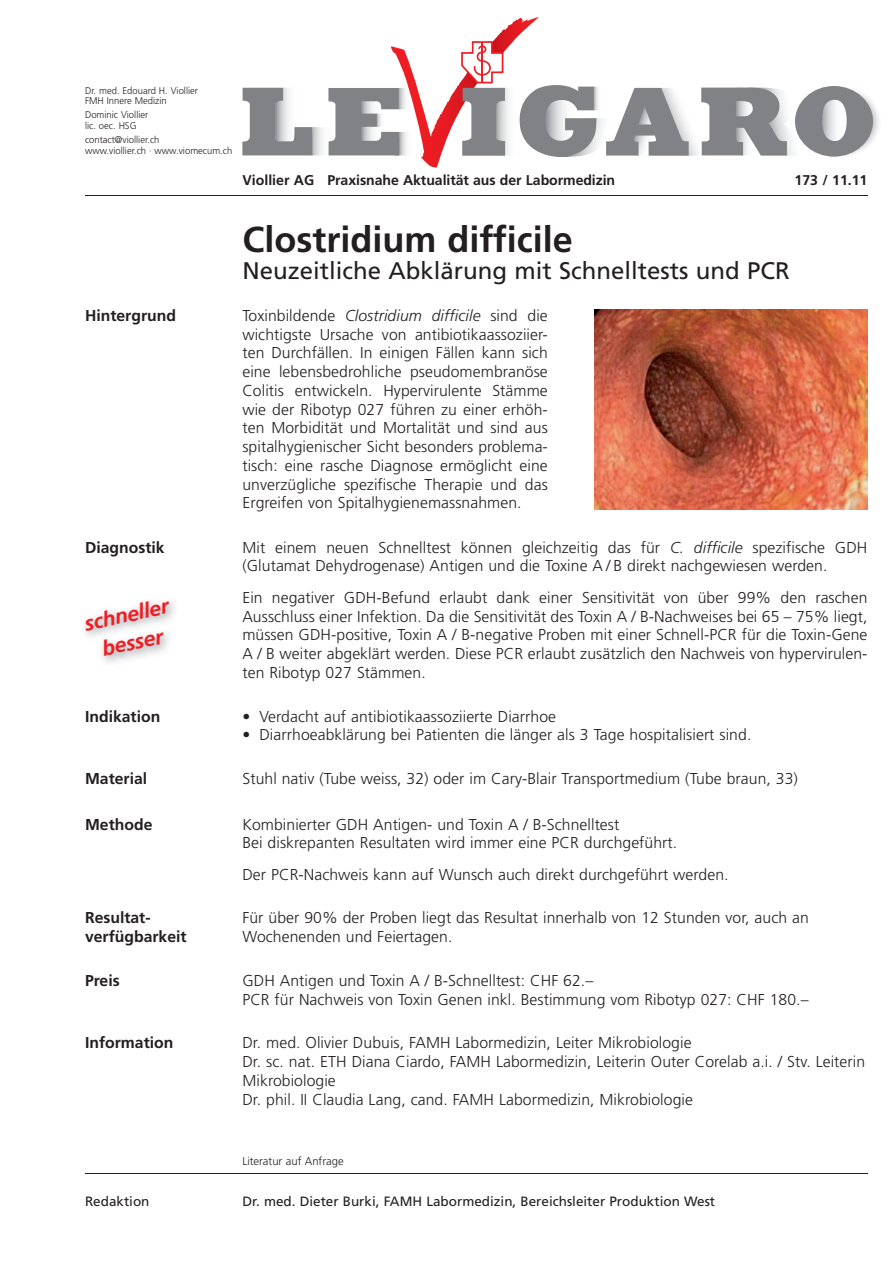
<style>
.page{position:relative;width:893px;height:1263px;background:#fff}
.page>*{position:absolute;margin:0;border:0;box-sizing:border-box;transform-origin:0 0}
.t1{font:700 36px "Frutiger LT Std";color:#231f20}
.t2{font:24px "Frutiger LT Std";color:#231f20}
.t3{font:italic 700 21px/28.5px "Frutiger LT Std";color:#ee1d23;text-align:center}
.t4{font:300 15.75px/18.8px "Frutiger LT Std";letter-spacing:.005em;color:#231f20}
.t5{font:700 15.75px/18.8px "Frutiger LT Std";color:#231f20}
.t6{font:700 14.1px "Frutiger LT Std";letter-spacing:-.005em;color:#231f20}
.t7{font:13.5px "Frutiger LT Std";color:#231f20}
.t8{font:300 11.25px "Frutiger LT Std";color:#231f20}
.t9{font:300 9.75px/10.5px "Frutiger LT Std";color:#231f20}
.s1{font-style:italic}
</style>
<div class="page">
<svg style="left:242px;top:17px;width:637px;height:151px"></svg>
<hr style="left:85px;top:1173px;width:782px;height:1px;background:#231f20">
<hr style="left:85px;top:196px;width:782px;height:1px;background:#231f20">
<img style="left:595px;top:309px;width:272px;height:200px">
<p class="t9" style="left:85px;top:85px;width:115px">Dr. med. Edouard H. Viollier<br>FMH Innere Medizin</p>
<p class="t9" style="left:85px;top:110px;width:65px">Dominic Viollier lic. oec. HSG</p>
<p class="t9" style="left:85px;top:135px;width:149px">contact@viollier.ch<br>www.viollier.ch · www.viomecum.ch</p>
<p class="t6" style="left:242px;top:172px;width:374px">Viollier AG Praxisnahe Aktualität aus der Labormedizin</p>
<p class="t6" style="left:794px;top:172px;width:74px">173 / 11.11</p>
<h1 class="t1" style="left:242px;top:219px;width:332px">Clostridium difficile</h1>
<h2 class="t2" style="left:242px;top:257px;width:549px">Neuzeitliche Abklärung mit Schnelltests und PCR</h2>
<p class="t5" style="left:85px;top:306px;width:93px">Hintergrund</p>
<p class="t4" style="left:242px;top:306px;width:307px;text-align:justify">Toxinbildende <span class="s1">Clostridium difficile</span> sind die wichtigste Ursache von antibiotikaassoziier&shy;ten Durchfällen. In einigen Fällen kann sich eine lebensbedrohliche pseudomembranöse Colitis entwickeln. Hypervirulente Stämme wie der Ribotyp 027 führen zu einer erhöh&shy;ten Morbidität und Mortalität und sind aus spitalhygienischer Sicht besonders problema&shy;tisch: eine rasche Diagnose ermöglicht eine unverzügliche spezifische Therapie und das Ergreifen von Spitalhygienemassnahmen.</p>
<p class="t5" style="left:85px;top:538px;width:81px">Diagnostik</p>
<p class="t4" style="left:242px;top:538px;width:627px">Mit einem neuen Schnelltest können gleichzeitig das für <span class="s1">C. difficile</span> spezifische GDH (Glutamat Dehydrogenase) Antigen und die Toxine A / B direkt nachgewiesen werden.</p>
<p class="t4" style="left:242px;top:588px;width:627px;text-align:justify">Ein negativer GDH-Befund erlaubt dank einer Sensitivität von über 99% den raschen Ausschluss einer Infektion. Da die Sensitivität des Toxin A / B-Nachweises bei 65 – 75% liegt, müssen GDH-positive, Toxin A / B-negative Proben mit einer Schnell-PCR für die Toxin-Gene A / B weiter abgeklärt werden. Diese PCR erlaubt zusätzlich den Nachweis von hypervirulen&shy;ten Ribotyp 027 Stämmen.</p>
<p class="t5" style="left:85px;top:707px;width:77px">Indikation</p>
<p class="t4" style="left:242px;top:707px;width:315px">• Verdacht auf antibiotikaassoziierte Diarrhoe</p>
<p class="t4" style="left:242px;top:726px;width:510px">• Diarrhoeabklärung bei Patienten die länger als 3 Tage hospitalisiert sind.</p>
<p class="t5" style="left:85px;top:769px;width:64px">Material</p>
<p class="t4" style="left:242px;top:769px;width:557px">Stuhl nativ (Tube weiss, 32) oder im Cary-Blair Transportmedium (Tube braun, 33)</p>
<p class="t5" style="left:85px;top:815px;width:69px">Methode</p>
<p class="t4" style="left:242px;top:815px;width:436px">Kombinierter GDH Antigen- und Toxin A / B-Schnelltest<br>Bei diskrepanten Resultaten wird immer eine PCR durchgeführt.</p>
<p class="t4" style="left:242px;top:865px;width:488px">Der PCR-Nachweis kann auf Wunsch auch direkt durchgeführt werden.</p>
<p class="t5" style="left:85px;top:909px;width:103px">Resultat&shy;verfügbarkeit</p>
<p class="t4" style="left:242px;top:909px;width:568px">Für über 90% der Proben liegt das Resultat innerhalb von 12 Stunden vor, auch an<br>Wochenenden und Feiertagen.</p>
<p class="t5" style="left:85px;top:971px;width:36px">Preis</p>
<p class="t4" style="left:242px;top:971px;width:568px">GDH Antigen und Toxin A / B-Schnelltest: CHF 62.–<br>PCR für Nachweis von Toxin Genen inkl. Bestimmung vom Ribotyp 027: CHF 180.–</p>
<p class="t5" style="left:85px;top:1033px;width:90px">Information</p>
<p class="t4" style="left:242px;top:1034px;width:624px">Dr. med. Olivier Dubuis, FAMH Labormedizin, Leiter Mikrobiologie<br>Dr. sc. nat. ETH Diana Ciardo, FAMH Labormedizin, Leiterin Outer Corelab a.i. / Stv. Leiterin Mikrobiologie<br>Dr. phil. II Claudia Lang, cand. FAMH Labormedizin, Mikrobiologie</p>
<h3 class="t3" style="left:82px;top:610px;width:87px;rotate:-12deg">schneller besser</h3>
<p class="t8" style="left:242px;top:1155px;width:103px">Literatur auf Anfrage</p>
<p class="t7" style="left:85px;top:1193px;width:66px">Redaktion</p>
<p class="t7" style="left:242px;top:1193px;width:474px">Dr. med. Dieter Burki, FAMH Labormedizin, Bereichsleiter Produktion West</p>
</div>
